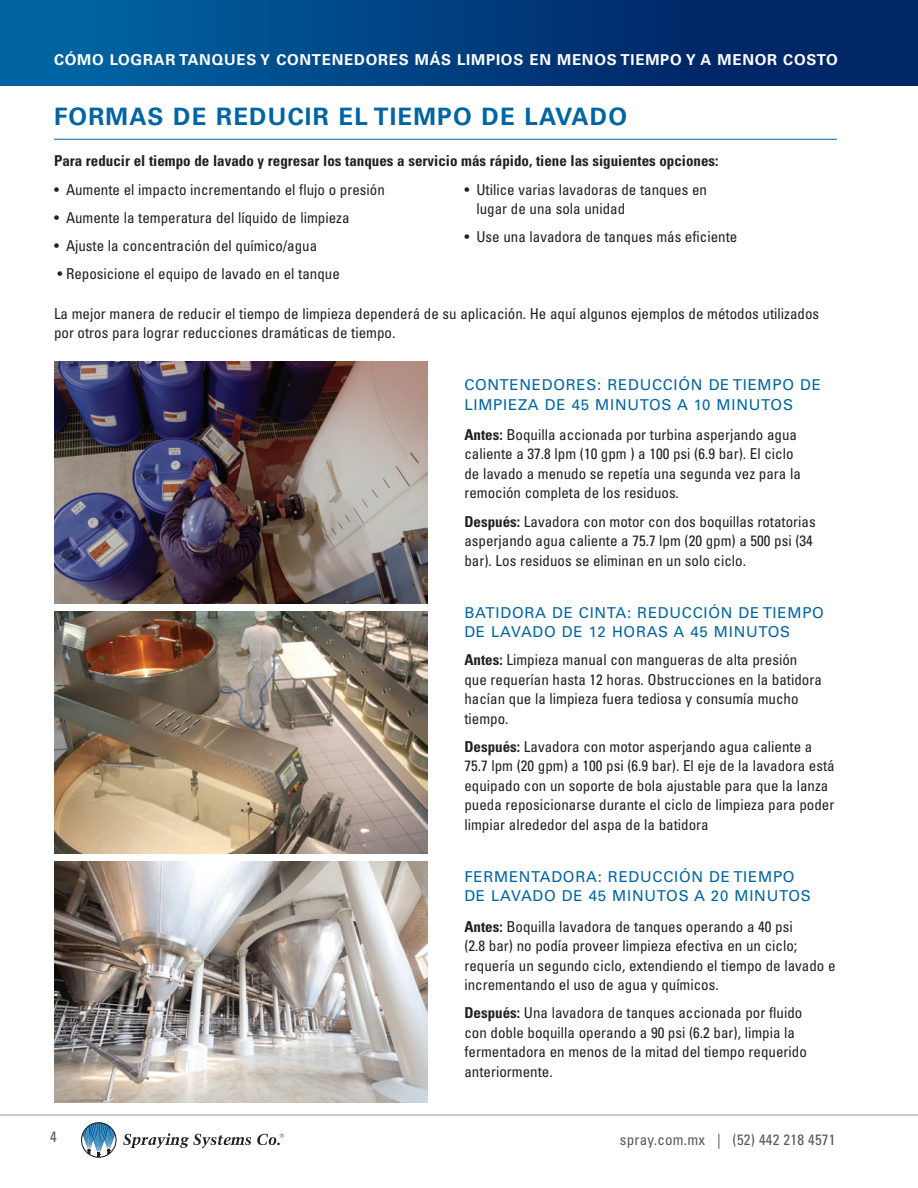
<style>
.page{position:relative;width:918px;height:1188px;background:#fff}
.page>*{position:absolute;margin:0;border:0;box-sizing:border-box;transform-origin:0 0}
.big_headline{font:700 24px "Univers LT Std";letter-spacing:.05em;color:#0065a4}
.body{font:condensed 15px/19.5px "Univers LT Std";color:#231f20}
.body_bullets{font:condensed 15px/19.5px "Univers LT Std";color:#231f20}
.Light_subhead{font:15px/19.5px "Univers LT Std";letter-spacing:.05em;color:#0065a4}
.body-2{font:700 condensed 15px "Univers LT Std";color:#231f20}
.t1{font:700 15px "Univers LT Std";letter-spacing:.05em;color:#fff}
.body-3{font:15px/19.5px "Univers LT Std";letter-spacing:.05em;color:#0065a4}
.t2{font:condensed 15px "Univers LT Std";letter-spacing:.015em;color:#57585a}
.s1{font-weight:700}
</style>
<div class="page">
<div style="left:0;top:0;width:918px;height:85px;background:linear-gradient(to right,#0066a5,#001c5d)"></div>
<hr style="left:917px;top:0;width:1px;height:85px;background:#0065a4">
<hr style="left:0;top:1115px;width:918px;height:1px;background:#939598">
<svg style="left:81px;top:1122px;width:36px;height:36px"></svg>
<svg style="left:123px;top:1133px;width:128px;height:15px"></svg>
<svg style="left:257px;top:1134px;width:27px;height:11px"></svg>
<hr style="left:54px;top:139px;width:783px;height:1px;background:#0065a4">
<img style="left:54px;top:362px;width:374px;height:242px">
<img style="left:54px;top:612px;width:374px;height:241px">
<img style="left:54px;top:861px;width:374px;height:242px">
<p class="t1" style="left:54px;top:51px;width:785px">CÓMO LOGRAR TANQUES Y CONTENEDORES MÁS LIMPIOS EN MENOS TIEMPO Y A MENOR COSTO</p>
<p class="big_headline" style="left:54px;top:103px;width:575px">FORMAS DE REDUCIR EL TIEMPO DE LAVADO</p>
<p class="body-2" style="left:54px;top:152px;width:666px">Para reducir el tiempo de lavado y regresar los tanques a servicio más rápido, tiene las siguientes opciones:</p>
<p class="body_bullets" style="left:54px;top:179px;width:332px">• Aumente el impacto incrementando el flujo o presión</p>
<p class="body_bullets" style="left:54px;top:207px;width:297px">• Aumente la temperatura del líquido de limpieza</p>
<p class="body_bullets" style="left:54px;top:236px;width:265px">• Ajuste la concentración del químico/agua</p>
<p class="body_bullets" style="left:58px;top:264px;width:284px">• Reposicione el equipo de lavado en el tanque</p>
<p class="body_bullets" style="left:476px;top:179px;width:232px;text-indent:-12px">• Utilice varias lavadoras de tanques en lugar de una sola unidad</p>
<p class="body_bullets" style="left:464px;top:227px;width:275px">• Use una lavadora de tanques más eficiente</p>
<p class="body" style="left:54px;top:303px;width:767px">La mejor manera de reducir el tiempo de limpieza dependerá de su aplicación. He aquí algunos ejemplos de métodos utilizados por otros para lograr reducciones dramáticas de tiempo.</p>
<p class="Light_subhead" style="left:464px;top:375px;width:358px">CONTENEDORES: REDUCCIÓN DE TIEMPO DE<br>LIMPIEZA DE 45 MINUTOS A 10 MINUTOS</p>
<p class="body" style="left:464px;top:425px;width:338px"><span class="s1">Antes:</span> Boquilla accionada por turbina asperjando agua caliente a 37.8 lpm (10 gpm ) a 100 psi (6.9 bar). El ciclo de lavado a menudo se repetía una segunda vez para la remoción completa de los residuos.</p>
<p class="body" style="left:464px;top:511px;width:353px"><span class="s1">Después:</span> Lavadora con motor con dos boquillas rotatorias asperjando agua caliente a 75.7 lpm (20 gpm) a 500 psi (34 bar). Los residuos se eliminan en un solo ciclo.</p>
<p class="body-3" style="left:464px;top:603px;width:361px">BATIDORA DE CINTA: REDUCCIÓN DE TIEMPO<br>DE LAVADO DE 12 HORAS A 45 MINUTOS</p>
<p class="body" style="left:464px;top:650px;width:359px"><span class="s1">Antes:</span> Limpieza manual con mangueras de alta presión que requerían hasta 12 horas. Obstrucciones en la batidora hacían que la limpieza fuera tediosa y consumía mucho tiempo.</p>
<p class="body" style="left:464px;top:737px;width:372px"><span class="s1">Después:</span> Lavadora con motor asperjando agua caliente a 75.7 lpm (20 gpm) a 100 psi (6.9 bar). El eje de la lavadora está equipado con un soporte de bola ajustable para que la lanza pueda reposicionarse durante el ciclo de limpieza para poder limpiar alrededor del aspa de la batidora</p>
<p class="Light_subhead" style="left:464px;top:867px;width:348px">FERMENTADORA: REDUCCIÓN DE TIEMPO<br>DE LAVADO DE 45 MINUTOS A 20 MINUTOS</p>
<p class="body" style="left:464px;top:916px;width:373px"><span class="s1">Antes:</span> Boquilla lavadora de tanques operando a 40 psi<br>(2.8 bar) no podía proveer limpieza efectiva en un ciclo; requería un segundo ciclo, extendiendo el tiempo de lavado e incrementando el uso de agua y químicos.</p>
<p class="body" style="left:464px;top:1003px;width:344px"><span class="s1">Después:</span> Una lavadora de tanques accionada por fluido con doble boquilla operando a 90 psi (6.2 bar), limpia la fermentadora en menos de la mitad del tiempo requerido anteriormente.</p>
<p class="t2" style="left:50px;top:1128px;width:8px">4</p>
<p class="t2" style="left:620px;top:1130px;width:217px">spray.com.mx | (52) 442 218 4571</p>
</div>
